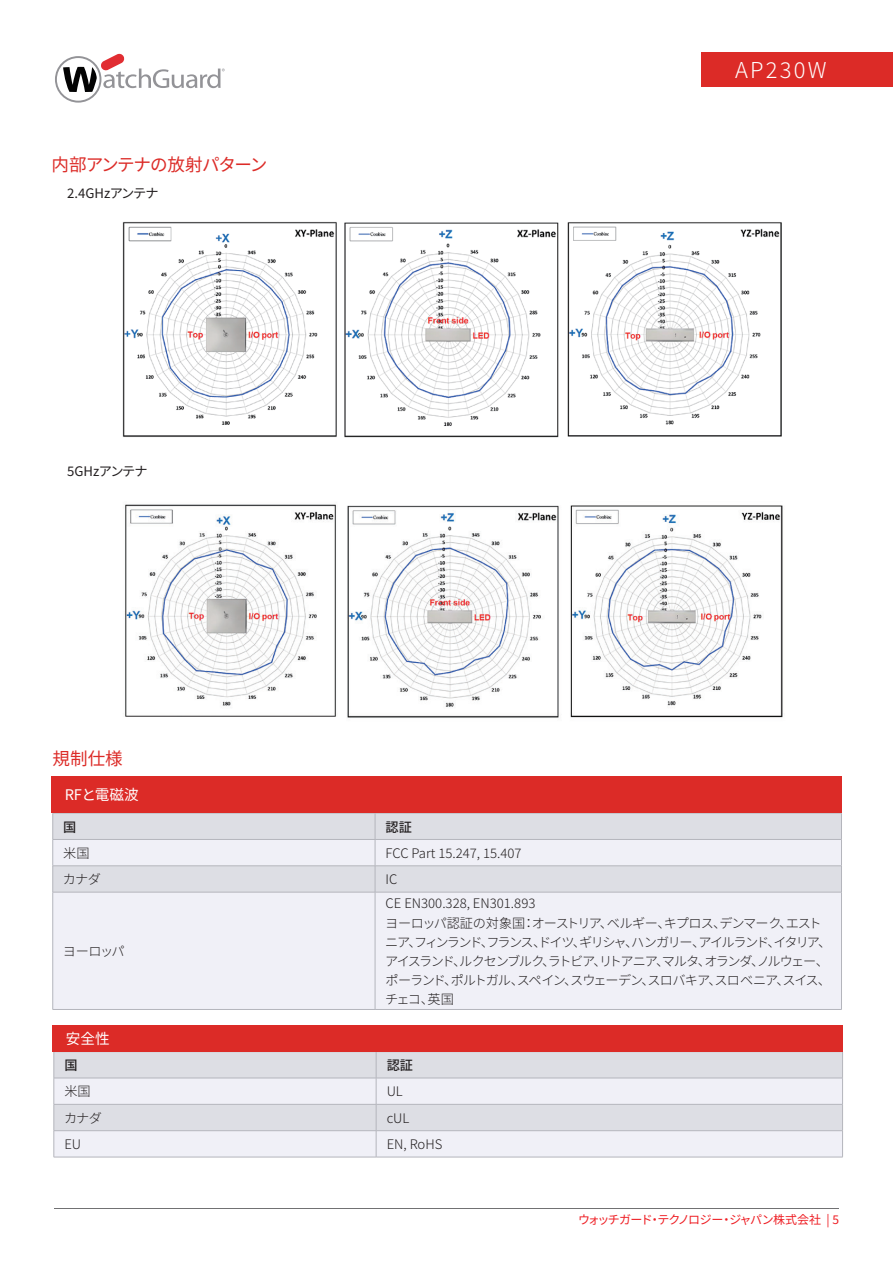
<style>
.page{position:relative;width:893px;height:1263px;background:#fff}
.page>*{position:absolute;margin:0;border:0;box-sizing:border-box;transform-origin:0 0}
.t1{font:300 21.9px "Noto Sans CJ Kjp";letter-spacing:.1em;color:#fff}
.t2{font:17.55px "Noto Sans CJ Kjp";letter-spacing:-.055em;color:#dc2b27}
.t3{font:17.55px "Noto Sans CJ Kjp";letter-spacing:-.035em;color:#dc2b27}
.t4{font:14.7px "Noto Sans CJ Kjp";color:#fff}
.t5{font:300 13.2px/19px "Noto Sans CJ Kjp";letter-spacing:-.08em;color:#231f20}
.t6{font:300 13.2px "Noto Sans CJ Kjp";color:#231f20}
.t7{font:13.2px "Noto Sans CJ Kjp";letter-spacing:-.035em;color:#231f20}
.t8{font:500 13.2px "Noto Sans CJ Kjp";color:#231f20}
.t9{font:12px "Noto Sans CJ Kjp";letter-spacing:-.065em;color:#ee1d23}
</style>
<div class="page">
<svg style="left:55px;top:54px;width:170px;height:49px"></svg>
<img style="left:122px;top:221px;width:660px;height:217px">
<div style="left:53px;top:814px;width:788px;height:25px;background:#dddee4"></div>
<svg style="left:53px;top:840px;width:788px;height:169px;fill:#f0f0f7"></svg>
<hr style="left:53px;top:813px;width:322px;height:1px;background:#b4b5bc">
<hr style="left:375px;top:813px;width:467px;height:1px;background:#b4b5bc">
<hr style="left:53px;top:839px;width:322px;height:1px;background:#b4b5bc">
<hr style="left:375px;top:839px;width:467px;height:1px;background:#b4b5bc">
<hr style="left:53px;top:865px;width:322px;height:1px;background:#b4b5bc">
<svg style="left:52px;top:813px;width:1px;height:79px"></svg>
<hr style="left:375px;top:865px;width:467px;height:1px;background:#b4b5bc">
<svg style="left:375px;top:814px;width:1px;height:78px"></svg>
<svg style="left:841px;top:814px;width:1px;height:78px"></svg>
<hr style="left:53px;top:892px;width:322px;height:1px;background:#b4b5bc">
<hr style="left:52px;top:892px;width:1px;height:117px;background:#b4b5bc">
<hr style="left:375px;top:892px;width:467px;height:1px;background:#b4b5bc">
<hr style="left:375px;top:892px;width:1px;height:117px;background:#b4b5bc">
<hr style="left:841px;top:892px;width:1px;height:117px;background:#b4b5bc">
<hr style="left:53px;top:1009px;width:322px;height:1px;background:#b4b5bc">
<hr style="left:375px;top:1009px;width:467px;height:1px;background:#b4b5bc">
<div style="left:51px;top:776px;width:791px;height:37px;background:#dc2b27"></div>
<div style="left:55px;top:1052px;width:787px;height:26px;background:#dddee4"></div>
<svg style="left:55px;top:1079px;width:787px;height:78px;fill:#f0f0f7"></svg>
<hr style="left:54px;top:1051px;width:322px;height:1px;background:#b4b5bc">
<hr style="left:376px;top:1051px;width:467px;height:1px;background:#b4b5bc">
<hr style="left:54px;top:1078px;width:322px;height:1px;background:#b4b5bc">
<hr style="left:376px;top:1078px;width:467px;height:1px;background:#b4b5bc">
<hr style="left:54px;top:1104px;width:322px;height:1px;background:#b4b5bc">
<hr style="left:376px;top:1104px;width:467px;height:1px;background:#b4b5bc">
<hr style="left:54px;top:1130px;width:322px;height:1px;background:#b4b5bc">
<svg style="left:54px;top:1052px;width:1px;height:105px"></svg>
<hr style="left:376px;top:1130px;width:467px;height:1px;background:#b4b5bc">
<svg style="left:376px;top:1052px;width:1px;height:105px"></svg>
<svg style="left:842px;top:1052px;width:1px;height:105px"></svg>
<hr style="left:54px;top:1157px;width:322px;height:1px;background:#b4b5bc">
<hr style="left:376px;top:1157px;width:467px;height:1px;background:#b4b5bc">
<div style="left:53px;top:1025px;width:790px;height:26px;background:#dc2b27"></div>
<img style="left:125px;top:504px;width:658px;height:214px">
<hr style="left:54px;top:1208px;width:785px;height:1px;background:#5f5f62">
<div style="left:702px;top:53px;width:191px;height:34px;background:#dc2b27"></div>
<h2 class="t2" style="left:51px;top:155px;width:218px">内部アンテナの放射パターン</h2>
<p class="t7" style="left:67px;top:186px;width:93px">2.4GHzアンテナ</p>
<p class="t7" style="left:67px;top:464px;width:82px">5GHzアンテナ</p>
<h2 class="t3" style="left:53px;top:748px;width:72px">規制仕様</h2>
<p class="t4" style="left:65px;top:787px;width:76px">RFと電磁波</p>
<p class="t8" style="left:63px;top:819px;width:15px">国</p>
<p class="t8" style="left:386px;top:819px;width:28px">認証</p>
<p class="t5" style="left:63px;top:844px;width:28px">米国</p>
<p class="t6" style="left:386px;top:845px;width:138px">FCC Part 15.247, 15.407</p>
<p class="t5" style="left:63px;top:870px;width:40px">カナダ</p>
<p class="t5" style="left:386px;top:870px;width:13px">IC</p>
<h1 class="t1" style="left:735px;top:58px;width:93px">AP230W</h1>
<p class="t5" style="left:63px;top:942px;width:63px">ヨーロッパ</p>
<p class="t4" style="left:66px;top:1030px;width:45px">安全性</p>
<p class="t5" style="left:385px;top:894px;width:448px">CE EN300.328, EN301.893<br>ヨーロッパ認証の対象国：オーストリア、ベルギー、キプロス、デンマーク、エストニア、フィンランド、フランス、ドイツ、ギリシャ、ハンガリー、アイルランド、イタリア、アイスランド、ルクセンブルク、ラトビア、リトアニア、マルタ、オランダ、ノルウェー、ポーランド、ポルトガル、スペイン、スウェーデン、スロバキア、スロベニア、スイス、チェコ、英国</p>
<p class="t8" style="left:64px;top:1058px;width:15px">国</p>
<p class="t8" style="left:387px;top:1058px;width:28px">認証</p>
<p class="t5" style="left:64px;top:1082px;width:28px">米国</p>
<p class="t5" style="left:387px;top:1082px;width:18px">UL</p>
<p class="t5" style="left:64px;top:1109px;width:40px">カナダ</p>
<p class="t5" style="left:387px;top:1109px;width:24px">cUL</p>
<p class="t5" style="left:64px;top:1135px;width:18px">EU</p>
<p class="t5" style="left:387px;top:1135px;width:57px">EN, RoHS</p>
<p class="t9" style="left:578px;top:1213px;width:262px">ウォッチガード・テクノロジー・ジャパン株式会社 | 5</p>
</div>
